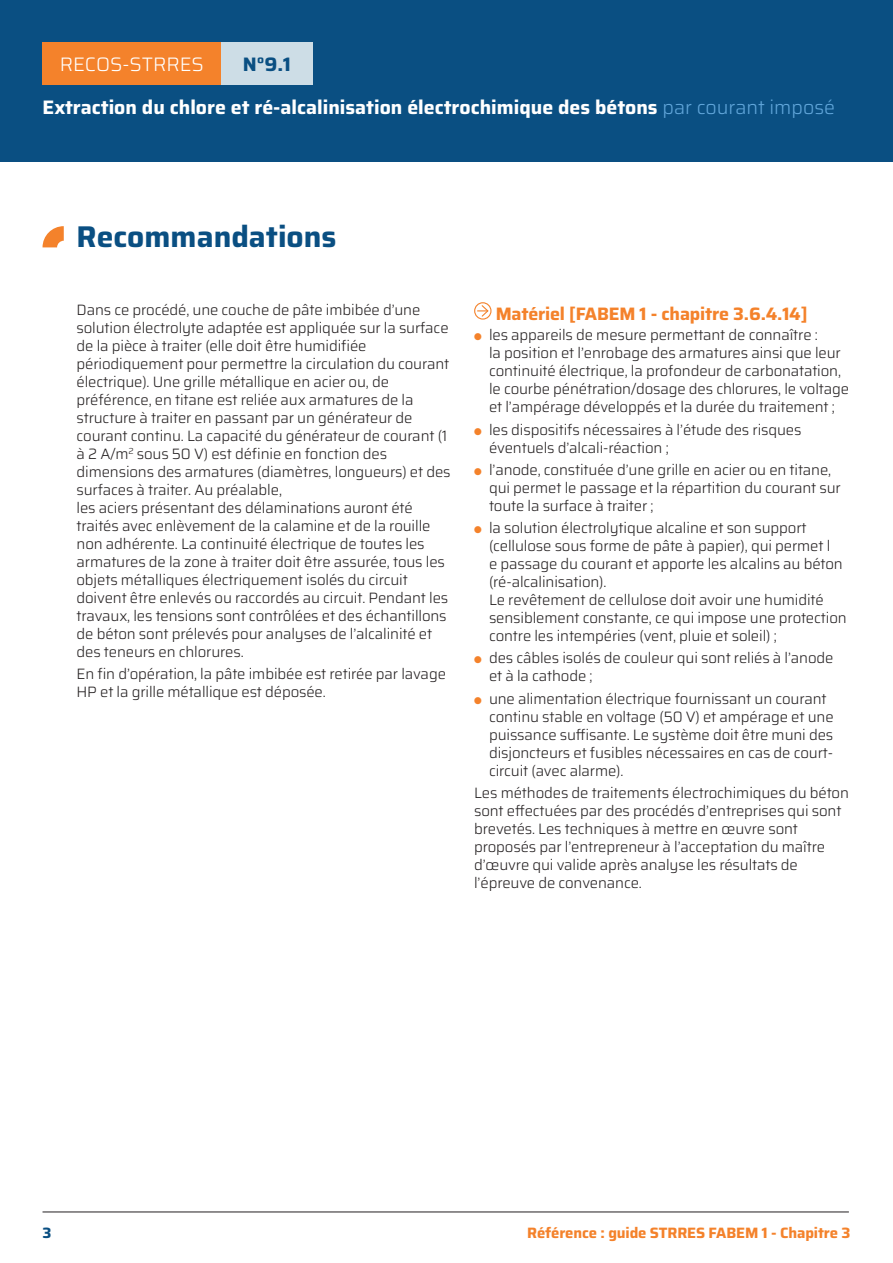
<style>
.page{position:relative;width:893px;height:1263px;background:#fff}
.page>*{position:absolute;margin:0;border:0;box-sizing:border-box;transform-origin:0 0}
.t1{font:700 30px "Saira";color:#0a4f82}
.t2{font:700 19.5px "Saira";color:#fff}
.t3{font:300 19.5px "Saira";color:#fff}
.t4{font:700 19.5px "Saira";color:#0a4f82}
.N4_Flech_Ss_titre_Or{font:700 18px "Saira";letter-spacing:-.01em;color:#f4822b}
.N2_Text{font:300 15px/18px "Saira";letter-spacing:-.01em;color:#231f20}
.t5{font:700 15px "Saira";letter-spacing:-.01em;color:#f4822b}
.t6{font:700 15px "Saira";color:#0a4f82}
.s1{font-weight:300;color:#61a6da}
.s2{color:#f4822b}
</style>
<div class="page">
<div style="left:0;top:0;width:893px;height:162px;background:#0a4f82"></div>
<div style="left:43px;top:43px;width:178px;height:42px;background:#f4822b"></div>
<div style="left:221px;top:43px;width:92px;height:42px;background:#cddde6"></div>
<hr style="left:43px;top:1212px;width:806px;height:1px;background:#231f20">
<div style="left:474px;top:302px;width:17px;height:18px;border:1px solid #f4822b;border-radius:50%"></div>
<svg style="left:478px;top:304px;width:11px;height:14px"></svg>
<svg style="left:43px;top:226px;width:21px;height:21px"></svg>
<h2 class="t3" style="left:60px;top:48px;width:145px">RECOS-STRRES</h2>
<h2 class="t4" style="left:243px;top:48px;width:50px">N°9.1</h2>
<h2 class="t2" style="left:43px;top:92px;width:794px">Extraction du chlore et ré-alcalinisation électrochimique des bétons <span class="s1">par courant imposé</span></h2>
<p class="t1" style="left:77px;top:212px;width:261px">Recommandations</p>
<p class="N2_Text" style="left:77px;top:300px;width:376px">Dans ce procédé, une couche de pâte imbibée d’une solution électrolyte adaptée est appliquée sur la surface de la pièce à traiter (elle doit être humidifiée périodiquement pour permettre la circulation du courant électrique). Une grille métallique en acier ou, de préférence, en titane est reliée aux armatures de la structure à traiter en passant par un générateur de courant continu. La capacité du générateur de courant (1 à 2 A/m<sup>2</sup> sous 50 V) est définie en fonction des dimensions des armatures (diamètres, longueurs) et des surfaces à traiter. Au préalable,<br>les aciers présentant des délaminations auront été traités avec enlèvement de la calamine et de la rouille non adhérente. La continuité électrique de toutes les armatures de la zone à traiter doit être assurée, tous les objets métalliques électriquement isolés du circuit doivent être enlevés ou raccordés au circuit. Pendant les travaux, les tensions sont contrôlées et des échantillons de béton sont prélevés pour analyses de l’alcalinité et des teneurs en chlorures.</p>
<p class="N2_Text" style="left:77px;top:664px;width:371px">En fin d’opération, la pâte imbibée est retirée par lavage<br>HP et la grille métallique est déposée.</p>
<p class="N4_Flech_Ss_titre_Or" style="left:496px;top:299px;width:313px">Matériel [FABEM 1 - chapitre 3.6.4.14]</p>
<p class="N2_Text" style="left:489px;top:326px;width:361px;text-indent:-15px"><span class="s2">●</span> les appareils de mesure permettant de connaître :<br>la position et l’enrobage des armatures ainsi que leur continuité électrique, la profondeur de carbonatation, le courbe pénétration/dosage des chlorures, le voltage et l’ampérage développés et la durée du traitement ;</p>
<p class="N2_Text" style="left:489px;top:420px;width:314px;text-indent:-15px"><span class="s2">●</span> les dispositifs nécessaires à l’étude des risques éventuels d’alcali-réaction ;</p>
<p class="N2_Text" style="left:489px;top:460px;width:353px;text-indent:-15px"><span class="s2">●</span> l’anode, constituée d’une grille en acier ou en titane, qui permet le passage et la répartition du courant sur toute la surface à traiter ;</p>
<p class="N2_Text" style="left:489px;top:518px;width:359px;text-indent:-15px"><span class="s2">●</span> la solution électrolytique alcaline et son support (cellulose sous forme de pâte à papier), qui permet l<br>e passage du courant et apporte les alcalins au béton (ré-alcalinisation).<br>Le revêtement de cellulose doit avoir une humidité sensiblement constante, ce qui impose une protection contre les intempéries (vent, pluie et soleil) ;</p>
<p class="N2_Text" style="left:489px;top:649px;width:346px;text-indent:-15px"><span class="s2">●</span> des câbles isolés de couleur qui sont reliés à l’anode et à la cathode ;</p>
<p class="N2_Text" style="left:489px;top:689px;width:346px;text-indent:-15px"><span class="s2">●</span> une alimentation électrique fournissant un courant continu stable en voltage (50 V) et ampérage et une puissance suffisante. Le système doit être muni des disjoncteurs et fusibles nécessaires en cas de court&shy;circuit (avec alarme).</p>
<p class="N2_Text" style="left:474px;top:783px;width:376px">Les méthodes de traitements électrochimiques du béton sont effectuées par des procédés d’entreprises qui sont brevetés. Les techniques à mettre en œuvre sont proposés par l’entrepreneur à l’acceptation du maître d’œuvre qui valide après analyse les résultats de l’épreuve de convenance.</p>
<p class="t6" style="left:43px;top:1220px;width:11px">3</p>
<p class="t5" style="left:527px;top:1220px;width:325px">Référence : guide STRRES FABEM 1 - Chapitre 3</p>
</div>
